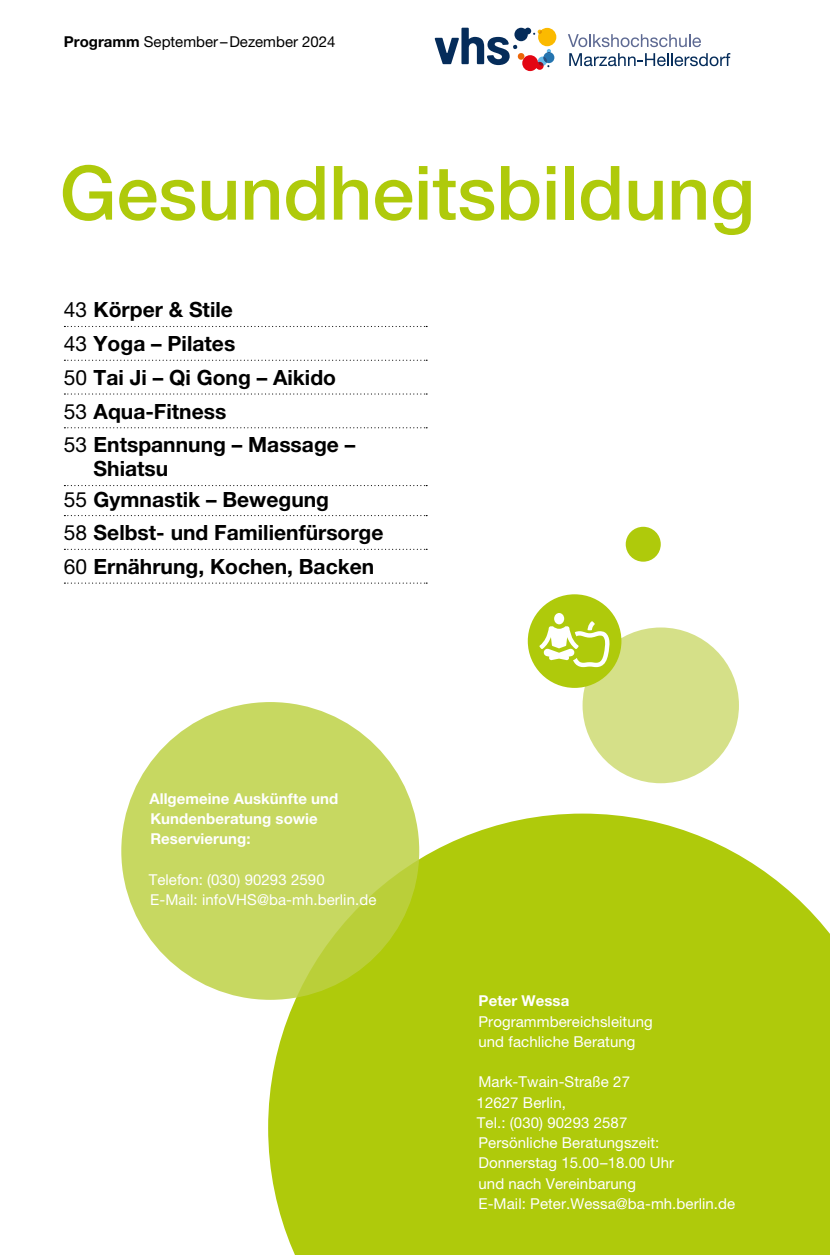
<style>
.page{position:relative;width:830px;height:1255px;background:#fff}
.page>*{position:absolute;margin:0;border:0;box-sizing:border-box;transform-origin:0 0}
.t1{font:500 75px "Helvetica Neue LT Pro";color:#afca0b}
.t2{font:700 21px/33.8px "Helvetica Neue LT Pro";color:#000}
.t3{font:15px/20.2px "Helvetica Neue LT Pro";letter-spacing:.005em;color:#fff}
.t4{font:700 15px/20.2px "Helvetica Neue LT Pro";letter-spacing:.005em;color:#fff}
.t5{font:15px "Helvetica Neue LT Pro";color:#000}
.s1{font-weight:700}
.s2{font-weight:400}
</style>
<div class="page">
<div style="left:268px;top:813px;width:561px;height:441px;background:#afca0b"></div>
<svg style="left:64px;top:326px;width:363px;height:1px"></svg>
<svg style="left:64px;top:360px;width:363px;height:1px"></svg>
<svg style="left:64px;top:393px;width:363px;height:1px"></svg>
<svg style="left:64px;top:427px;width:363px;height:1px"></svg>
<svg style="left:64px;top:485px;width:363px;height:1px"></svg>
<svg style="left:64px;top:515px;width:363px;height:1px"></svg>
<svg style="left:64px;top:549px;width:363px;height:1px"></svg>
<svg style="left:64px;top:582px;width:363px;height:1px"></svg>
<div style="left:625px;top:526px;width:35px;height:35px;background:#afca0b;border-radius:50%"></div>
<div style="left:582px;top:627px;width:156px;height:156px;background:#d5e088;border-radius:50%"></div>
<svg style="left:121px;top:702px;width:298px;height:297px;background:#c6d75d"></svg>
<svg style="left:434px;top:28px;width:122px;height:43px"></svg>
<svg style="left:568px;top:34px;width:132px;height:13px"></svg>
<svg style="left:569px;top:53px;width:161px;height:13px"></svg>
<div style="left:527px;top:594px;width:94px;height:94px;background:#afca0b;border-radius:50%"></div>
<div style="left:554px;top:613px;width:10px;height:11px;background:#fff;border-radius:50%"></div>
<svg style="left:539px;top:621px;width:70px;height:46px"></svg>
<p class="t5" style="left:64px;top:33px;width:273px"><span class="s1">Programm</span> September–Dezember 2024</p>
<h1 class="t1" style="left:60px;top:148px;width:696px">Gesundheitsbildung</h1>
<h2 class="t2" style="left:64px;top:292px;width:293px"><span class="s2">43</span> Körper &amp; Stile<br><span class="s2">43</span> Yoga – Pilates<br><span class="s2">50</span> Tai Ji – Qi Gong – Aikido<br><span class="s2">53</span> Aqua-Fitness<br><span class="s2">53</span> Entspannung – Massage –</h2>
<h2 class="t2" style="left:64px;top:453px;width:266px;line-height:30px;text-indent:30px">Shiatsu<br><span class="s2">55</span> Gymnastik – Bewegung</h2>
<h2 class="t2" style="left:64px;top:515px;width:321px"><span class="s2">58</span> Selbst- und Familienfürsorge<br><span class="s2">60</span> Ernährung, Kochen, Backen</h2>
<p class="t4" style="left:149px;top:787px;width:190px">Allgemeine Auskünfte und<br>Kundenberatung sowie<br>Reservierung:</p>
<p class="t3" style="left:149px;top:869px;width:229px">Telefon: (030) 90293 2590<br>E-Mail: infoVHS@ba-mh.berlin.de</p>
<p class="t4" style="left:478px;top:990px;width:92px">Peter Wessa</p>
<p class="t3" style="left:478px;top:1010px;width:176px">Programmbereichsleitung und fachliche Beratung</p>
<p class="t3" style="left:476px;top:1071px;width:260px">Mark-Twain-Straße 27<br>12627 Berlin,<br>Tel.: (030) 90293 2587<br>Persönliche Beratungszeit:<br>Donnerstag 15.00–18.00 Uhr<br>und nach Vereinbarung<br>E-Mail: Peter.Wessa@ba-mh.berlin.de</p>
</div>
